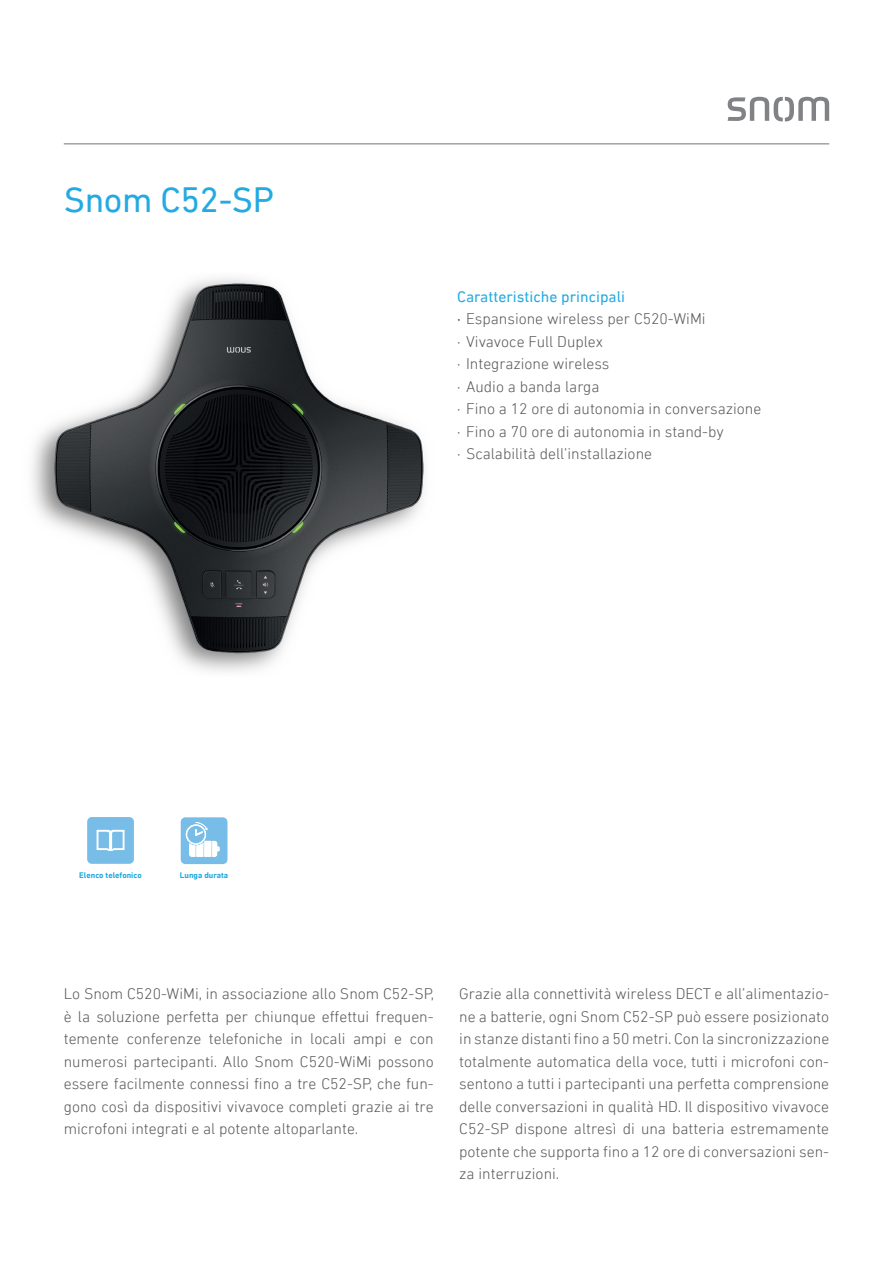
<style>
.page{position:relative;width:893px;height:1263px;background:#fff}
.page>*{position:absolute;margin:0;border:0;box-sizing:border-box;transform-origin:0 0}
.t1{font:36px "DIN Next LT Pro";letter-spacing:-.01em;color:#24aae1}
.t2{font:300 15.75px/22.5px "DIN Next LT Pro";color:#57585a;text-align:justify}
.t3{font:700 8.25px "DIN Next LT Pro";color:#24aae1}
.s1{font-weight:400;color:#24aae1}
.s2{font-weight:400}
</style>
<div class="page">
<hr style="left:64px;top:143px;width:765px;height:1px;background:#808285">
<img style="left:32px;top:278px;width:392px;height:394px">
<div style="left:87px;top:817px;width:47px;height:47px;background:#78bde8;border-radius:5px"></div>
<svg style="left:97px;top:830px;width:28px;height:21px"></svg>
<svg style="left:181px;top:817px;width:46px;height:47px"></svg>
<svg style="left:196px;top:822px;width:11px;height:6px"></svg>
<svg style="left:728px;top:97px;width:101px;height:25px"></svg>
<h1 class="t1" style="left:64px;top:178px;width:212px">Snom C52-SP</h1>
<p class="t3" style="left:79px;top:870px;width:64px">Elenco telefonico</p>
<p class="t3" style="left:180px;top:870px;width:50px">Lunga durata</p>
<p class="t2" style="left:457px;top:285px;width:306px;text-align:left"><span class="s1">Caratteristiche principali<br></span><span class="s2">·</span> Espansione wireless per C520-WiMi<br>· Vivavoce Full Duplex<br>· Integrazione wireless<br>· Audio a banda larga<br>· Fino a 12 ore di autonomia in conversazione · Fino a 70 ore di autonomia in stand-by<br>· Scalabilità dell’installazione</p>
<p class="t2" style="left:64px;top:982px;width:372px">Lo Snom C520-WiMi, in associazione allo Snom C52-SP, è la soluzione perfetta per chiunque effettui frequen&shy;temente conferenze telefoniche in locali ampi e con numerosi partecipanti. Allo Snom C520-WiMi possono essere facilmente connessi fino a tre C52-SP, che fun&shy;gono così da dispositivi vivavoce completi grazie ai tre microfoni integrati e al potente altoparlante.</p>
<p class="t2" style="left:459px;top:982px;width:371px">Grazie alla connettività wireless DECT e all’alimentazio&shy;ne a batterie, ogni Snom C52-SP può essere posizionato in stanze distanti fino a 50 metri. Con la sincronizzazione totalmente automatica della voce, tutti i microfoni con&shy;sentono a tutti i partecipanti una perfetta comprensione delle conversazioni in qualità HD. Il dispositivo vivavoce C52-SP dispone altresì di una batteria estremamente potente che supporta fino a 12 ore di conversazioni sen&shy;za interruzioni.</p>
</div>
